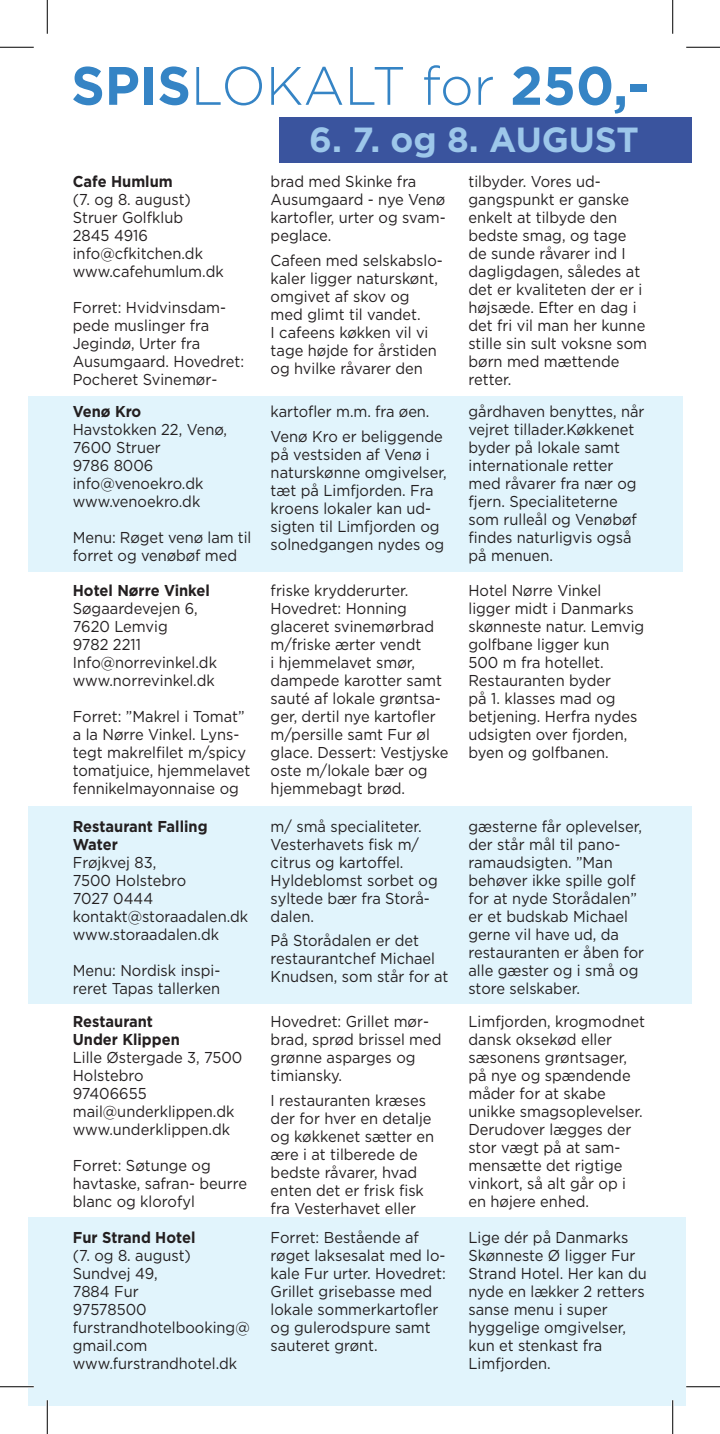
<style>
.page{position:relative;width:720px;height:1434px;background:#fff}
.page>*{position:absolute;margin:0;border:0;box-sizing:border-box;transform-origin:0 0}
.t1{font:700 54px "Gotham";color:#3584c5}
.t2{font:700 34.88px "Gotham";color:#9dc7ea}
.t3{font:15.75px/18px "Gotham";color:#231f20;scale:.93 1}
.t4{font:700 15.75px/18px "Gotham";color:#231f20;scale:.93 1}
.s1{font-weight:300}
</style>
<div class="page">
<div style="left:28px;top:1218px;width:657px;height:188px;background:#e1f4fc"></div>
<div style="left:28px;top:396px;width:654px;height:176px;background:#e1f4fc"></div>
<div style="left:279px;top:117px;width:412px;height:46px;background:#3a549e"></div>
<div style="left:28px;top:806px;width:663px;height:198px;background:#e1f4fc"></div>
<hr style="left:0;top:1385px;width:34px;height:3px;background:#fff">
<hr style="left:46px;top:1400px;width:3px;height:34px;background:#fff">
<hr style="left:671px;top:1400px;width:3px;height:34px;background:#fff">
<hr style="left:0;top:47px;width:34px;height:1px;background:#000">
<hr style="left:686px;top:47px;width:34px;height:1px;background:#000">
<hr style="left:0;top:1386px;width:34px;height:1px;background:#000">
<hr style="left:686px;top:1386px;width:34px;height:1px;background:#000">
<hr style="left:47px;top:0;width:1px;height:34px;background:#000">
<hr style="left:47px;top:1400px;width:1px;height:34px;background:#000">
<hr style="left:672px;top:0;width:1px;height:34px;background:#000">
<hr style="left:672px;top:1400px;width:1px;height:34px;background:#000">
<h1 class="t1" style="left:71px;top:50px;width:579px">SPIS<span class="s1">LOKALT for</span> 250,-</h1>
<p class="t4" style="left:73px;top:173px;width:109px">Cafe Humlum</p>
<p class="t3" style="left:73px;top:191px;width:164px">(7. og 8. august)<br>Struer Golfklub<br>2845 4916 info@cfkitchen.dk www.cafehumlum.dk</p>
<p class="t3" style="left:73px;top:299px;width:186px">Forret: Hvidvinsdam&shy;pede muslinger fra<br>Jegindø, Urter fra<br>Ausumgaard. Hovedret:<br>Pocheret Svinemør-</p>
<p class="t4" style="left:73px;top:402px;width:75px">Venø Kro</p>
<p class="t3" style="left:73px;top:420px;width:167px">Havstokken 22, Venø,<br>7600 Struer<br>9786 8006 info@venoekro.dk www.venoekro.dk</p>
<p class="t3" style="left:73px;top:528px;width:194px">Menu: Røget venø lam til forret og venøbøf med</p>
<p class="t4" style="left:73px;top:581px;width:149px">Hotel Nørre Vinkel</p>
<p class="t3" style="left:73px;top:599px;width:156px">Søgaardevejen 6,<br>7620 Lemvig<br>9782 2211<br>Info@norrevinkel.dk www.norrevinkel.dk</p>
<p class="t3" style="left:73px;top:707px;width:193px">Forret: ”Makrel i Tomat” a la Nørre Vinkel. Lyns&shy;tegt makrelfilet m/spicy tomatjuice, hjemmelavet fennikelmayonnaise og</p>
<p class="t4" style="left:73px;top:817px;width:146px">Restaurant Falling<br>Water</p>
<p class="t3" style="left:73px;top:853px;width:190px">Frøjkvej 83,<br>7500 Holstebro<br>7027 0444 kontakt@storaadalen.dk www.storaadalen.dk</p>
<p class="t3" style="left:73px;top:961px;width:160px">Menu: Nordisk inspi&shy;reret Tapas tallerken</p>
<p class="t4" style="left:73px;top:1012px;width:117px">Restaurant<br>Under Klippen</p>
<p class="t3" style="left:73px;top:1048px;width:184px">Lille Østergade 3, 7500<br>Holstebro<br>97406655 mail@underklippen.dk www.underklippen.dk</p>
<p class="t3" style="left:73px;top:1156px;width:189px">Forret: Søtunge og havtaske, safran- beurre blanc og klorofyl</p>
<p class="t4" style="left:73px;top:1228px;width:133px">Fur Strand Hotel</p>
<p class="t3" style="left:73px;top:1246px;width:192px">(7. og 8. august)<br>Sundvej 49,<br>7884 Fur<br>97578500 furstrandhotelbooking@ gmail.com www.furstrandhotel.dk</p>
<h2 class="t2" style="left:309px;top:117px;width:331px">6. 7. og 8. AUGUST</h2>
<p class="t3" style="left:270px;top:173px;width:190px">brad med Skinke fra<br>Ausumgaard - nye Venø kartofler, urter og svam&shy;peglace.</p>
<p class="t3" style="left:270px;top:251px;width:187px">Cafeen med selskabslo&shy;kaler ligger naturskønt, omgivet af skov og med glimt til vandet.<br>I cafeens køkken vil vi tage højde for årstiden og hvilke råvarer den</p>
<p class="t3" style="left:270px;top:399px;width:187px;line-height:24.8px">kartofler m.m. fra øen.<br>Venø Kro er beliggende</p>
<p class="t3" style="left:270px;top:445px;width:191px">på vestsiden af Venø i naturskønne omgivelser, tæt på Limfjorden. Fra kroens lokaler kan ud&shy;sigten til Limfjorden og solnedgangen nydes og</p>
<p class="t3" style="left:468px;top:173px;width:194px">tilbyder. Vores ud&shy;gangspunkt er ganske enkelt at tilbyde den bedste smag, og tage de sunde råvarer ind I dagligdagen, således at det er kvaliteten der er i højsæde. Efter en dag i det fri vil man her kunne stille sin sult voksne som børn med mættende retter.</p>
<p class="t3" style="left:468px;top:402px;width:191px">gårdhaven benyttes, når vejret tillader.Køkkenet byder på lokale samt internationale retter med råvarer fra nær og fjern. Specialiteterne som rulleål og Venøbøf findes naturligvis også på menuen.</p>
<p class="t3" style="left:270px;top:581px;width:193px">friske krydderurter.<br>Hovedret: Honning glaceret svinemørbrad m/friske ærter vendt<br>i hjemmelavet smør, dampede karotter samt sauté af lokale grøntsa&shy;ger, dertil nye kartofler m/persille samt Fur øl glace. Dessert: Vestjyske oste m/lokale bær og hjemmebagt brød.</p>
<p class="t3" style="left:468px;top:581px;width:190px">Hotel Nørre Vinkel ligger midt i Danmarks skønneste natur. Lemvig golfbane ligger kun<br>500 m fra hotellet.<br>Restauranten byder<br>på 1. klasses mad og betjening. Herfra nydes udsigten over fjorden, byen og golfbanen.</p>
<p class="t3" style="left:270px;top:817px;width:181px">m/ små specialiteter.<br>Vesterhavets fisk m/ citrus og kartoffel.<br>Hyldeblomst sorbet og syltede bær fra Storå&shy;dalen.</p>
<p class="t3" style="left:270px;top:931px;width:192px">På Storådalen er det restaurantchef Michael<br>Knudsen, som står for at</p>
<p class="t3" style="left:270px;top:1012px;width:185px">Hovedret: Grillet mør&shy;brad, sprød brissel med grønne asparges og timiansky.</p>
<p class="t3" style="left:270px;top:1091px;width:177px">I restauranten kræses der for hver en detalje og køkkenet sætter en ære i at tilberede de bedste råvarer, hvad enten det er frisk fisk fra Vesterhavet eller</p>
<p class="t3" style="left:468px;top:817px;width:190px">gæsterne får oplevelser, der står mål til pano&shy;ramaudsigten. ”Man behøver ikke spille golf for at nyde Storådalen” er et budskab Michael gerne vil have ud, da restauranten er åben for alle gæster og i små og store selskaber.</p>
<p class="t3" style="left:468px;top:1012px;width:191px">Limfjorden, krogmodnet dansk oksekød eller sæsonens grøntsager, på nye og spændende måder for at skabe unikke smagsoplevelser.<br>Derudover lægges der stor vægt på at sam&shy;mensætte det rigtige vinkort, så alt går op i en højere enhed.</p>
<p class="t3" style="left:270px;top:1228px;width:190px">Forret: Bestående af røget laksesalat med lo&shy;kale Fur urter. Hovedret:<br>Grillet grisebasse med lokale sommerkartofler og gulerodspure samt sauteret grønt.</p>
<p class="t3" style="left:468px;top:1228px;width:193px">Lige dér på Danmarks<br>Skønneste Ø ligger Fur<br>Strand Hotel. Her kan du nyde en lækker 2 retters sanse menu i super hyggelige omgivelser, kun et stenkast fra<br>Limfjorden.</p>
</div>
